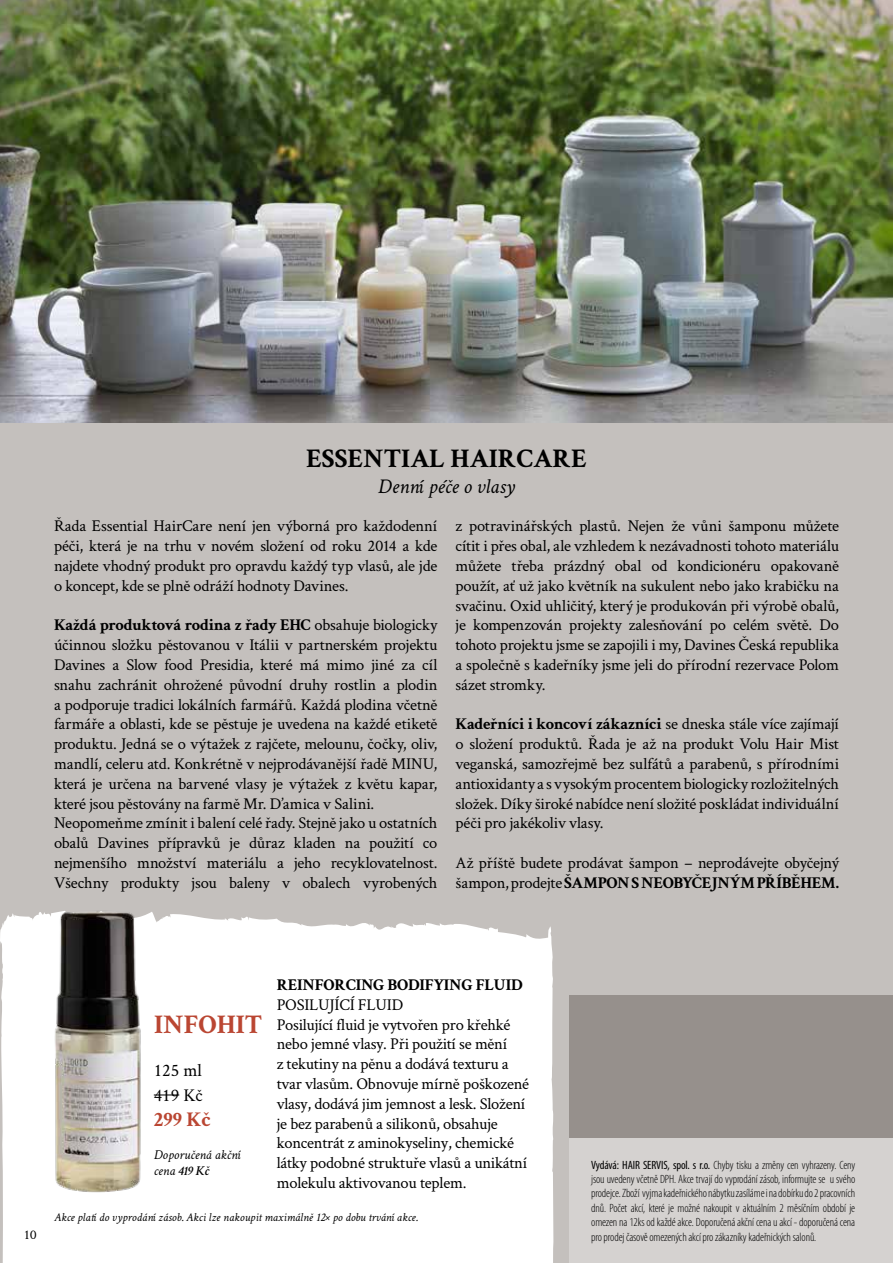
<style>
.page{position:relative;width:893px;height:1263px;background:#c4c0bd}
.page>*{position:absolute;margin:0;border:0;box-sizing:border-box;transform-origin:0 0}
.t1{font:700 27px "Crimson Text";color:#000}
.t2{font:700 27px "Crimson Text";color:#ba4632}
.t3{font:italic 21px "Crimson Text";color:#000}
.t4{font:700 21px "Crimson Text";color:#ba4632}
.t5{font:18px/25.2px "Crimson Text";color:#000}
.t6{font:16.5px/19.8px "Crimson Text";letter-spacing:-.015em;color:#000;text-align:justify}
.t7{font:700 16.5px "Crimson Text";letter-spacing:-.015em;color:#000}
.t8{font:italic 13.5px/16.2px "Crimson Text";color:#000}
.t9{font:13.5px "Crimson Text";color:#000}
.t10{font:300 condensed 12px/14.4px "Myriad Pro";letter-spacing:-.01em;color:#000;text-align:justify}
.t11{font:italic 12px "Crimson Text";color:#000}
.s1{font-weight:700}
.s2{font-weight:600}
.s3{font-weight:400}
</style>
<div class="page">
<div style="left:0;top:913px;width:554px;height:350px;background:#fff"></div>
<div style="left:570px;top:995px;width:323px;height:143px;background:#96908c"></div>
<img style="left:38px;top:911px;width:119px;height:295px">
<div style="left:570px;top:1138px;width:323px;height:125px;background:#d5d2d0"></div>
<img style="left:0;top:0;width:893px;height:422px">
<svg style="left:154px;top:1094px;width:25px;height:1px"></svg>
<h1 class="t1" style="left:306px;top:442px;width:282px">ESSENTIAL HAIRCARE</h1>
<p class="t3" style="left:378px;top:474px;width:138px">Denní péče o vlasy</p>
<p class="t6" style="left:54px;top:516px;width:385px">Řada Essential HairCare není jen výborná pro každodenní péči, která je na trhu v novém složení od roku 2014 a kde najdete vhodný produkt pro opravdu každý typ vlasů, ale jde o koncept, kde se plně odráží hodnoty Davines.</p>
<p class="t6" style="left:54px;top:615px;width:385px;text-align:left"><span class="s1">Každá produktová rodina z řady EHC</span> obsahuje biologicky účinnou složku pěstovanou v Itálii v partnerském projektu Davines a Slow food Presidia, které má mimo jiné za cíl snahu zachránit ohrožené původní druhy rostlin a plodin a podporuje tradici lokálních farmářů. Každá plodina včetně farmáře a oblasti, kde se pěstuje je uvedena na každé etiketě produktu. Jedná se o výtažek z rajčete, melounu, čočky, oliv, mandlí, celeru atd. Konkrétně v nejprodávanější řadě MINU, která je určena na barvené vlasy je výtažek z květu kapar, které jsou pěstovány na farmě Mr. D’amica v Salini.<br>Neopomeňme zmínit i balení celé řady. Stejně jako u ostatních obalů Davines přípravků je důraz kladen na použití co nejmenšího množství materiálu a jeho recyklovatelnost.<br>Všechny produkty jsou baleny v obalech vyrobených</p>
<p class="t6" style="left:455px;top:516px;width:385px">z potravinářských plastů. Nejen že vůni šamponu můžete cítit i přes obal, ale vzhledem k nezávadnosti tohoto materiálu můžete třeba prázdný obal od kondicionéru opakovaně použít, ať už jako květník na sukulent nebo jako krabičku na svačinu. Oxid uhličitý, který je produkován při výrobě obalů, je kompenzován projekty zalesňování po celém světě. Do tohoto projektu jsme se zapojili i my, Davines Česká republika a společně s kadeřníky jsme jeli do přírodní rezervace Polom sázet stromky.</p>
<p class="t6" style="left:455px;top:714px;width:385px"><span class="s1">Kadeřníci i koncoví zákazníci</span> se dneska stále více zajímají o složení produktů. Řada je až na produkt Volu Hair Mist veganská, samozřejmě bez sulfátů a parabenů, s přírodními antioxidanty a s vysokým procentem biologicky rozložitelných složek. Díky široké nabídce není složité poskládat individuální péči pro jakékoliv vlasy.</p>
<p class="t6" style="left:456px;top:852px;width:385px">Až příště budete prodávat šampon – neprodávejte obyčejný šampon, prodejte <span class="s1">ŠAMPON SNEOBYČEJNÝM PŘÍBĚHEM.</span></p>
<p class="t9" style="left:24px;top:1226px;width:14px">10</p>
<h1 class="t2" style="left:154px;top:1007px;width:110px">INFOHIT</h1>
<p class="t5" style="left:154px;top:1057px;width:50px">125 ml<br>419 Kč</p>
<p class="t4" style="left:154px;top:1107px;width:59px">299 Kč</p>
<p class="t8" style="left:154px;top:1146px;width:88px">Doporučená akční cena <span class="s2">419 Kč</span></p>
<p class="t7" style="left:277px;top:975px;width:247px">REINFORCING BODIFYING FLUID</p>
<p class="t6" style="left:277px;top:994px;width:254px;text-align:left">POSILUJÍCÍ FLUID<br>Posilující fluid je vytvořen pro křehké nebo jemné vlasy. Při použití se mění<br>z tekutiny na pěnu a dodává texturu a tvar vlasům. Obnovuje mírně poškozené vlasy, dodává jim jemnost a lesk. Složení je bez parabenů a silikonů, obsahuje koncentrát z aminokyseliny, chemické látky podobné struktuře vlasů a unikátní molekulu aktivovanou teplem.</p>
<p class="t11" style="left:54px;top:1210px;width:365px">Akce platí do vyprodání zásob. Akci lze nakoupit maximálně 12× po dobu trvání akce.</p>
<p class="t10" style="left:591px;top:1157px;width:266px"><span class="s3">Vydává: HAIR SERVIS, spol. s r.o.</span> Chyby tisku a změny cen vyhrazeny. Ceny jsou uvedeny včetně DPH. Akce trvají do vyprodání zásob, informujte se u svého prodejce. Zboží vyjma kadeřnického nábytku zasíláme i na dobírku do 2 pracovních dnů. Počet akcí, které je možné nakoupit v aktuálním 2 měsíčním období je omezen na 12ks od každé akce. Doporučená akční cena u akcí - doporučená cena pro prodej časově omezených akcí pro zákazníky kadeřnických salonů.</p>
</div>
